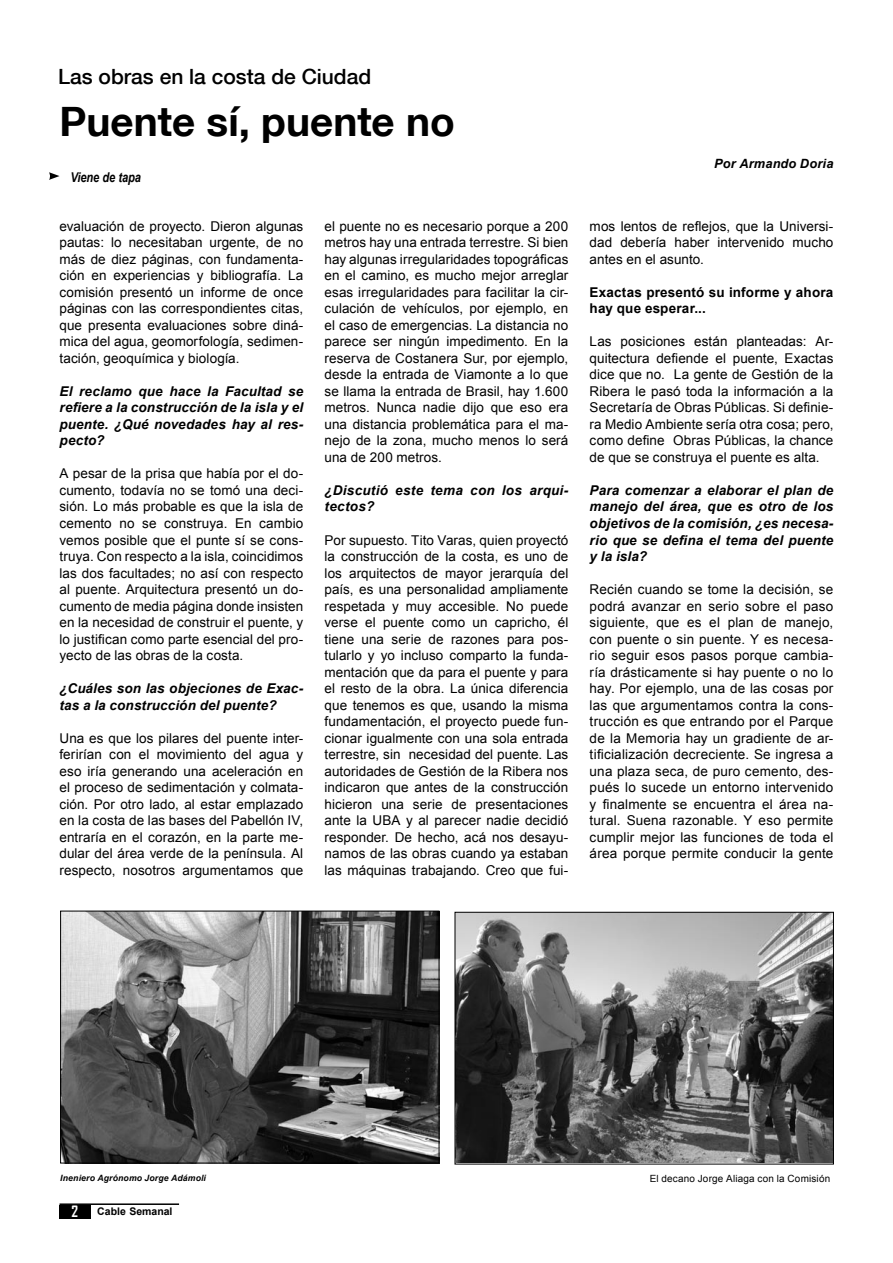
<style>
.page{position:relative;width:893px;height:1263px;background:#fff}
.page>*{position:absolute;margin:0;border:0;box-sizing:border-box;transform-origin:0 0}
.A-_TITU_TAPA{font:700 40.5px "Helvetica Neue";color:#000}
.A-Volanta{font:500 21px "Helvetica Neue";color:#000}
.t1{font:700 15px "Agency FB";color:#fff}
.AGENDA_txt{font:13.5px/16.5px "Arial";letter-spacing:.005em;color:#000;text-align:justify}
.AGENDA_txt-2{font:italic 700 13.5px/16.5px "Arial";letter-spacing:.01em;color:#000;text-align:justify}
.AGENDA_txt-3{font:700 13.5px/16.5px "Arial";letter-spacing:.015em;color:#000}
.A-_TEXTO_notas{font:italic 700 13.5px "Arial";color:#000;scale:.82 1}
.Epigrafe{font:italic 700 12.75px "Arial";letter-spacing:.015em;color:#000}
.t2{font:700 10.5px "Arial";color:#000}
.Epigrafe-2{font:9.9px "Arial";letter-spacing:.02em;color:#000}
.Epigrafe-3{font:italic 700 8.7px "Arial";letter-spacing:.015em;color:#000}
</style>
<div class="page">
<div style="left:60px;top:1205px;width:31px;height:13px;background:#000"></div>
<hr style="left:60px;top:1203px;width:119px;height:2px;background:#000">
<svg style="left:49px;top:172px;width:11px;height:8px"></svg>
<img style="left:62px;top:913px;width:375px;height:248px">
<div style="left:60px;top:911px;width:379px;height:252px;border:1px solid #000"></div>
<img style="left:457px;top:914px;width:375px;height:248px">
<div style="left:455px;top:912px;width:379px;height:252px;border:1px solid #000"></div>
<p class="A-Volanta" style="left:58px;top:64px;width:315px">Las obras en la costa de Ciudad</p>
<p class="A-_TITU_TAPA" style="left:60px;top:96px;width:397px">Puente sí, puente no</p>
<p class="A-_TEXTO_notas" style="left:70px;top:169px;width:88px">Viene de tapa</p>
<p class="AGENDA_txt" style="left:60px;top:218px;width:245px">evaluación de proyecto. Dieron algunas pautas: lo necesitaban urgente, de no más de diez páginas, con fundamenta&shy;ción en experiencias y bibliografía. La comisión presentó un informe de once páginas con las correspondientes citas, que presenta evaluaciones sobre diná&shy;mica del agua, geomorfología, sedimen&shy;tación, geoquímica y biología.</p>
<p class="AGENDA_txt-2" style="left:60px;top:383px;width:245px">El reclamo que hace la Facultad se refiere a la construcción de la isla y el puente. ¿Qué novedades hay al res&shy;pecto?</p>
<p class="AGENDA_txt" style="left:60px;top:466px;width:245px">A pesar de la prisa que había por el do&shy;cumento, todavía no se tomó una deci&shy;sión. Lo más probable es que la isla de cemento no se construya. En cambio vemos posible que el punte sí se cons&shy;truya. Con respecto a la isla, coincidimos las dos facultades; no así con respecto al puente. Arquitectura presentó un do&shy;cumento de media página donde insisten en la necesidad de construir el puente, y lo justifican como parte esencial del pro&shy;yecto de las obras de la costa.</p>
<p class="AGENDA_txt-2" style="left:60px;top:680px;width:245px">¿Cuáles son las objeciones de Exac&shy;tas a la construcción del puente?</p>
<p class="AGENDA_txt" style="left:60px;top:730px;width:245px">Una es que los pilares del puente inter&shy;ferirían con el movimiento del agua y eso iría generando una aceleración en el proceso de sedimentación y colmata&shy;ción. Por otro lado, al estar emplazado en la costa de las bases del Pabellón IV, entraría en el corazón, en la parte me&shy;dular del área verde de la península. Al respecto, nosotros argumentamos que</p>
<p class="AGENDA_txt" style="left:325px;top:218px;width:245px">el puente no es necesario porque a 200 metros hay una entrada terrestre. Si bien hay algunas irregularidades topográficas en el camino, es mucho mejor arreglar esas irregularidades para facilitar la cir&shy;culación de vehículos, por ejemplo, en el caso de emergencias. La distancia no parece ser ningún impedimento. En la reserva de Costanera Sur, por ejemplo, desde la entrada de Viamonte a lo que se llama la entrada de Brasil, hay 1.600 metros. Nunca nadie dijo que eso era una distancia problemática para el ma&shy;nejo de la zona, mucho menos lo será una de 200 metros.</p>
<p class="AGENDA_txt-2" style="left:325px;top:482px;width:245px">¿Discutió este tema con los arqui&shy;tectos?</p>
<p class="AGENDA_txt" style="left:325px;top:532px;width:245px">Por supuesto. Tito Varas, quien proyectó la construcción de la costa, es uno de los arquitectos de mayor jerarquía del país, es una personalidad ampliamente respetada y muy accesible. No puede verse el puente como un capricho, él tiene una serie de razones para pos&shy;tularlo y yo incluso comparto la funda&shy;mentación que da para el puente y para el resto de la obra. La única diferencia que tenemos es que, usando la misma fundamentación, el proyecto puede fun&shy;cionar igualmente con una sola entrada terrestre, sin necesidad del puente. Las autoridades de Gestión de la Ribera nos indicaron que antes de la construcción hicieron una serie de presentaciones ante la UBA y al parecer nadie decidió responder. De hecho, acá nos desayu&shy;namos de las obras cuando ya estaban las máquinas trabajando. Creo que fui-</p>
<p class="Epigrafe" style="left:714px;top:156px;width:121px">Por Armando Doria</p>
<p class="AGENDA_txt" style="left:590px;top:218px;width:245px">mos lentos de reflejos, que la Universi&shy;dad debería haber intervenido mucho antes en el asunto.</p>
<p class="AGENDA_txt-3" style="left:590px;top:284px;width:245px">Exactas presentó su informe y ahora hay que esperar...</p>
<p class="AGENDA_txt" style="left:590px;top:334px;width:245px">Las posiciones están planteadas: Ar&shy;quitectura defiende el puente, Exactas dice que no. La gente de Gestión de la Ribera le pasó toda la información a la Secretaría de Obras Públicas. Si definie&shy;ra Medio Ambiente sería otra cosa; pero, como define Obras Públicas, la chance de que se construya el puente es alta.</p>
<p class="AGENDA_txt-2" style="left:590px;top:482px;width:245px">Para comenzar a elaborar el plan de manejo del área, que es otro de los objetivos de la comisión, ¿es necesa&shy;rio que se defina el tema del puente y la isla?</p>
<p class="AGENDA_txt" style="left:590px;top:581px;width:245px">Recién cuando se tome la decisión, se podrá avanzar en serio sobre el paso siguiente, que es el plan de manejo, con puente o sin puente. Y es necesa&shy;rio seguir esos pasos porque cambia&shy;ría drásticamente si hay puente o no lo hay. Por ejemplo, una de las cosas por las que argumentamos contra la cons&shy;trucción es que entrando por el Parque de la Memoria hay un gradiente de ar&shy;tificialización decreciente. Se ingresa a una plaza seca, de puro cemento, des&shy;pués lo sucede un entorno intervenido y finalmente se encuentra el área na&shy;tural. Suena razonable. Y eso permite cumplir mejor las funciones de toda el área porque permite conducir la gente</p>
<p class="Epigrafe-3" style="left:60px;top:1172px;width:147px">Ineniero Agrónomo Jorge Adámoli</p>
<p class="Epigrafe-2" style="left:650px;top:1171px;width:182px">El decano Jorge Aliaga con la Comisión</p>
<p class="t1" style="left:72px;top:1202px;width:8px">2</p>
<p class="t2" style="left:97px;top:1204px;width:77px">Cable Semanal</p>
</div>
